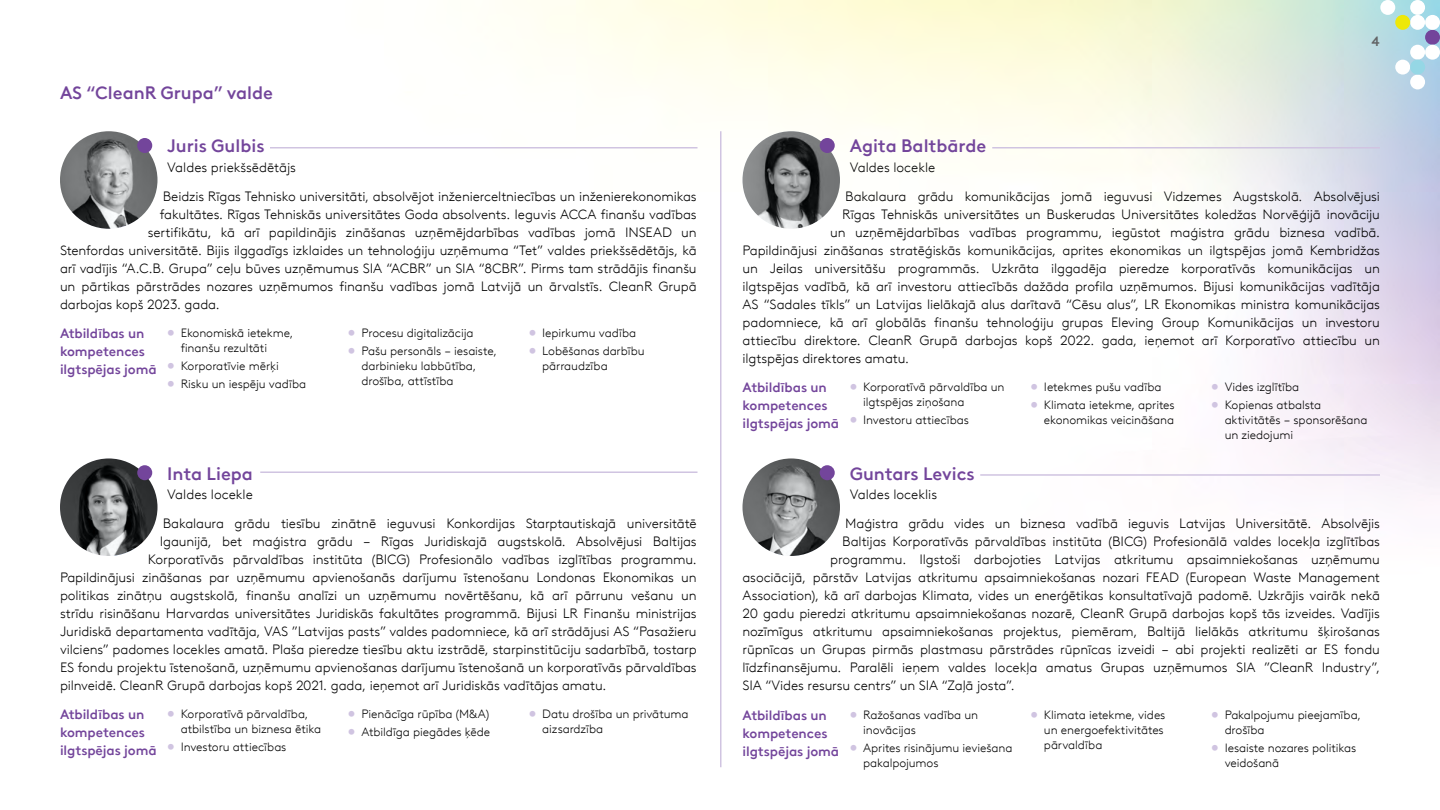
<style>
.page{position:relative;width:1440px;height:810px;background:#fff}
.page>*{position:absolute;margin:0;border:0;box-sizing:border-box;transform-origin:0 0}
.t1{font:500 18px "Brown LLTT";color:#73459b}
.t2{font:300 13.5px/29.1px "Brown LLTT";letter-spacing:-.01em;color:#000}
.t3{font:500 13.5px/18px "Brown LLTT";letter-spacing:-.005em;color:#73459b}
.t4{font:500 13.5px "Brown LLTT";color:#636466}
.t5{font:300 12px/15px "Brown LLTT";letter-spacing:-.01em;color:#000}
.s1{color:#d0c4e1}
</style>
<div class="page">
<div style="left:1395px;top:15px;width:15px;height:15px;background:#eee809;border-radius:50%"></div>
<div style="left:1410px;top:60px;width:15px;height:15px;background:#95d7e5;border-radius:50%"></div>
<div style="left:1425px;top:30px;width:15px;height:15px;background:#73459b;border-radius:50%"></div>
<hr style="left:720px;top:131px;width:2px;height:636px;background:#d0c4e1">
<hr style="left:260px;top:471px;width:438px;height:2px;background:#d0c4e1">
<hr style="left:270px;top:147px;width:428px;height:1px;background:#d0c4e1">
<hr style="left:992px;top:147px;width:388px;height:1px;background:#d0c4e1">
<hr style="left:980px;top:474px;width:400px;height:2px;background:#d0c4e1">
<svg style="left:60px;top:131px;width:97px;height:98px;background:#7e8081"></svg>
<svg style="left:60px;top:458px;width:97px;height:98px;background:#4f5152"></svg>
<svg style="left:742px;top:131px;width:98px;height:98px;background:#696b6c"></svg>
<svg style="left:742px;top:458px;width:98px;height:98px;background:#797b7c"></svg>
<div style="left:137px;top:138px;width:15px;height:15px;background:#73459b;border-radius:50%"></div>
<div style="left:820px;top:138px;width:15px;height:15px;background:#73459b;border-radius:50%"></div>
<div style="left:137px;top:465px;width:15px;height:15px;background:#73459b;border-radius:50%"></div>
<div style="left:820px;top:465px;width:15px;height:15px;background:#73459b;border-radius:50%"></div>
<h1 class="t1" style="left:60px;top:79px;width:214px">AS “CleanR Grupa” valde</h1>
<h1 class="t1" style="left:167px;top:132px;width:99px">Juris Gulbis</h1>
<p class="t2" style="left:167px;top:152px;width:130px">Valdes priekšsēdētājs</p>
<p class="t2" style="left:163px;top:181px;width:535px">Beidzis Rīgas Tehnisko universitāti, absolvējot inženierceltniecības un inženierekonomikas</p>
<p class="t2" style="left:160px;top:199px;width:538px">fakultātes. Rīgas Tehniskās universitātes Goda absolvents. Ieguvis ACCA finanšu vadības</p>
<p class="t2" style="left:148px;top:217px;width:551px">sertifikātu, kā arī papildinājis zināšanas uzņēmējdarbības vadības jomā INSEAD un</p>
<p class="t2" style="left:60px;top:235px;width:638px">Stenfordas universitātē. Bijis ilggadīgs izklaides un tehnoloģiju uzņēmuma “Tet” valdes priekšsēdētājs, kā</p>
<p class="t2" style="left:60px;top:253px;width:638px">arī vadījis “A.C.B. Grupa” ceļu būves uzņēmumus SIA “ACBR” un SIA “8CBR”. Pirms tam strādājis finanšu</p>
<p class="t2" style="left:60px;top:271px;width:638px">un pārtikas pārstrādes nozares uzņēmumos finanšu vadības jomā Latvijā un ārvalstīs. CleanR Grupā</p>
<p class="t2" style="left:60px;top:289px;width:161px">darbojas kopš 2023. gada.</p>
<p class="t3" style="left:60px;top:323px;width:98px">Atbildības un kompetences ilgtspējas jomā</p>
<p class="t5" style="left:181px;top:324px;width:114px;text-indent:-14px"><span class="s1">ͺ</span> Ekonomiskā ietekme, finanšu rezultāti</p>
<p class="t5" style="left:167px;top:356px;width:140px;line-height:18px"><span class="s1">ͺ</span> Korporatīvie mērķi<br><span class="s1">ͺ</span> Risku un iespēju vadība</p>
<h1 class="t1" style="left:167px;top:459px;width:87px">Inta Liepa</h1>
<p class="t2" style="left:167px;top:479px;width:87px">Valdes locekle</p>
<p class="t5" style="left:348px;top:323px;width:150px;line-height:18px"><span class="s1">ͺ</span> Procesu digitalizācija<br><span class="s1">ͺ</span> Pašu personāls – iesaiste,</p>
<p class="t5" style="left:361px;top:357px;width:116px">darbinieku labbūtība, drošība, attīstība</p>
<p class="t5" style="left:529px;top:323px;width:117px;line-height:18px"><span class="s1">ͺ</span> Iepirkumu vadība <span class="s1">ͺ</span> Lobēšanas darbību</p>
<p class="t5" style="left:542px;top:357px;width:67px">pārraudzība</p>
<p class="t2" style="left:163px;top:508px;width:535px">Bakalaura grādu tiesību zinātnē ieguvusi Konkordijas Starptautiskajā universitātē</p>
<p class="t2" style="left:160px;top:526px;width:539px">Igaunijā, bet maģistra grādu – Rīgas Juridiskajā augstskolā. Absolvējusi Baltijas</p>
<p class="t2" style="left:148px;top:544px;width:550px">Korporatīvās pārvaldības institūta (BICG) Profesionālo vadības izglītības programmu.</p>
<p class="t2" style="left:60px;top:562px;width:638px">Papildinājusi zināšanas par uzņēmumu apvienošanās darījumu īstenošanu Londonas Ekonomikas un</p>
<p class="t2" style="left:60px;top:580px;width:638px">politikas zinātņu augstskolā, finanšu analīzi un uzņēmumu novērtēšanu, kā arī pārrunu vešanu un</p>
<p class="t2" style="left:60px;top:598px;width:638px">strīdu risināšanu Harvardas universitātes Juridiskās fakultātes programmā. Bijusi LR Finanšu ministrijas</p>
<p class="t2" style="left:60px;top:616px;width:638px">Juridiskā departamenta vadītāja, VAS ”Latvijas pasts” valdes padomniece, kā arī strādājusi AS “Pasažieru</p>
<p class="t2" style="left:60px;top:634px;width:638px">vilciens” padomes locekles amatā. Plaša pieredze tiesību aktu izstrādē, starpinstitūciju sadarbībā, tostarp</p>
<p class="t2" style="left:60px;top:652px;width:638px">ES fondu projektu īstenošanā, uzņēmumu apvienošanas darījumu īstenošanā un korporatīvās pārvaldības</p>
<p class="t2" style="left:60px;top:670px;width:548px">pilnveidē. CleanR Grupā darbojas kopš 2021. gada, ieņemot arī Juridiskās vadītājas amatu.</p>
<p class="t4" style="left:1372px;top:31px;width:10px">4</p>
<h1 class="t1" style="left:850px;top:132px;width:138px">Agita Baltbārde</h1>
<p class="t2" style="left:845px;top:152px;width:536px;text-indent:4px">Valdes locekle<br>Bakalaura grādu komunikācijas jomā ieguvusi Vidzemes Augstskolā. Absolvējusi</p>
<p class="t2" style="left:842px;top:199px;width:539px">Rīgas Tehniskās universitātes un Buskerudas Universitātes koledžas Norvēģijā inovāciju</p>
<p class="t2" style="left:830px;top:217px;width:551px">un uzņēmējdarbības vadības programmu, iegūstot maģistra grādu biznesa vadībā.</p>
<p class="t2" style="left:743px;top:235px;width:639px">Papildinājusi zināšanas stratēģiskās komunikācijas, aprites ekonomikas un ilgtspējas jomā Kembridžas</p>
<p class="t2" style="left:743px;top:253px;width:639px">un Jeilas universitāšu programmās. Uzkrāta ilggadēja pieredze korporatīvās komunikācijas un</p>
<p class="t2" style="left:743px;top:271px;width:639px">ilgtspējas vadībā, kā arī investoru attiecībās dažāda profila uzņēmumos. Bijusi komunikācijas vadītāja</p>
<p class="t2" style="left:743px;top:289px;width:639px">AS “Sadales tīkls” un Latvijas lielākajā alus darītavā “Cēsu alus”, LR Ekonomikas ministra komunikācijas</p>
<p class="t2" style="left:743px;top:307px;width:639px">padomniece, kā arī globālās finanšu tehnoloģiju grupas Eleving Group Komunikācijas un investoru</p>
<p class="t2" style="left:743px;top:325px;width:639px">attiecību direktore. CleanR Grupā darbojas kopš 2022. gada, ieņemot arī Korporatīvo attiecību un</p>
<p class="t2" style="left:743px;top:343px;width:168px">ilgtspējas direktores amatu.</p>
<p class="t3" style="left:743px;top:377px;width:98px">Atbildības un kompetences ilgtspējas jomā</p>
<p class="t5" style="left:863px;top:378px;width:143px;text-indent:-14px"><span class="s1">ͺ</span> Korporatīvā pārvaldība un ilgtspējas ziņošana</p>
<p class="t5" style="left:850px;top:411px;width:121px"><span class="s1">ͺ</span> Investoru attiecības</p>
<p class="t5" style="left:1030px;top:377px;width:146px;line-height:18px"><span class="s1">ͺ</span> Ietekmes pušu vadība<br><span class="s1">ͺ</span> Klimata ietekme, aprites</p>
<p class="t5" style="left:1044px;top:411px;width:132px">ekonomikas veicināšana</p>
<p class="t5" style="left:1211px;top:377px;width:112px;line-height:18px"><span class="s1">ͺ</span> Vides izglītība<br><span class="s1">ͺ</span> Kopienas atbalsta</p>
<p class="t5" style="left:1225px;top:411px;width:144px">aktivitātēs – sponsorēšana un ziedojumi</p>
<h1 class="t1" style="left:850px;top:459px;width:126px">Guntars Levics</h1>
<p class="t2" style="left:850px;top:479px;width:89px">Valdes loceklis</p>
<p class="t2" style="left:845px;top:508px;width:536px">Maģistra grādu vides un biznesa vadībā ieguvis Latvijas Universitātē. Absolvējis</p>
<p class="t2" style="left:842px;top:526px;width:539px">Baltijas Korporatīvās pārvaldības institūta (BICG) Profesionālā valdes locekļa izglītības</p>
<p class="t2" style="left:830px;top:544px;width:551px">programmu. Ilgstoši darbojoties Latvijas atkritumu apsaimniekošanas uzņēmumu</p>
<p class="t2" style="left:743px;top:562px;width:639px">asociācijā, pārstāv Latvijas atkritumu apsaimniekošanas nozari FEAD (European Waste Management</p>
<p class="t2" style="left:743px;top:580px;width:639px">Association), kā arī darbojas Klimata, vides un enerģētikas konsultatīvajā padomē. Uzkrājis vairāk nekā</p>
<p class="t2" style="left:743px;top:598px;width:639px">20 gadu pieredzi atkritumu apsaimniekošanas nozarē, CleanR Grupā darbojas kopš tās izveides. Vadījis</p>
<p class="t2" style="left:743px;top:616px;width:639px">nozīmīgus atkritumu apsaimniekošanas projektus, piemēram, Baltijā lielākās atkritumu šķirošanas</p>
<p class="t2" style="left:743px;top:634px;width:639px">rūpnīcas un Grupas pirmās plastmasu pārstrādes rūpnīcas izveidi – abi projekti realizēti ar ES fondu</p>
<p class="t2" style="left:743px;top:652px;width:639px">līdzfinansējumu. Paralēli ieņem valdes locekļa amatus Grupas uzņēmumos SIA ”CleanR Industry”,</p>
<p class="t2" style="left:743px;top:670px;width:274px">SIA “Vides resursu centrs” un SIA “Zaļā josta”.</p>
<p class="t5" style="left:348px;top:704px;width:144px;line-height:18px"><span class="s1">ͺ</span> Pienācīga rūpība (M&amp;A) <span class="s1">ͺ</span> Atbildīga piegādes ķēde</p>
<p class="t5" style="left:542px;top:706px;width:148px;text-indent:-14px"><span class="s1">ͺ</span> Datu drošība un privātuma aizsardzība</p>
<p class="t5" style="left:181px;top:706px;width:142px;text-indent:-14px"><span class="s1">ͺ</span> Korporatīvā pārvaldība, atbilstība un biznesa ētika</p>
<p class="t5" style="left:167px;top:739px;width:121px"><span class="s1">ͺ</span> Investoru attiecības</p>
<p class="t3" style="left:60px;top:704px;width:98px">Atbildības un kompetences ilgtspējas jomā</p>
<p class="t3" style="left:743px;top:705px;width:98px">Atbildības un kompetences ilgtspējas jomā</p>
<p class="t5" style="left:863px;top:707px;width:116px;text-indent:-14px"><span class="s1">ͺ</span> Ražošanas vadība un inovācijas</p>
<p class="t5" style="left:863px;top:740px;width:151px;text-indent:-14px"><span class="s1">ͺ</span> Aprites risinājumu ieviešana pakalpojumos</p>
<p class="t5" style="left:1044px;top:707px;width:123px;text-indent:-14px"><span class="s1">ͺ</span> Klimata ietekme, vides un energoefektivitātes pārvaldība</p>
<p class="t5" style="left:1225px;top:707px;width:138px;text-indent:-14px"><span class="s1">ͺ</span> Pakalpojumu pieejamība, drošība</p>
<p class="t5" style="left:1225px;top:740px;width:133px;text-indent:-14px"><span class="s1">ͺ</span> Iesaiste nozares politikas veidošanā</p>
</div>
